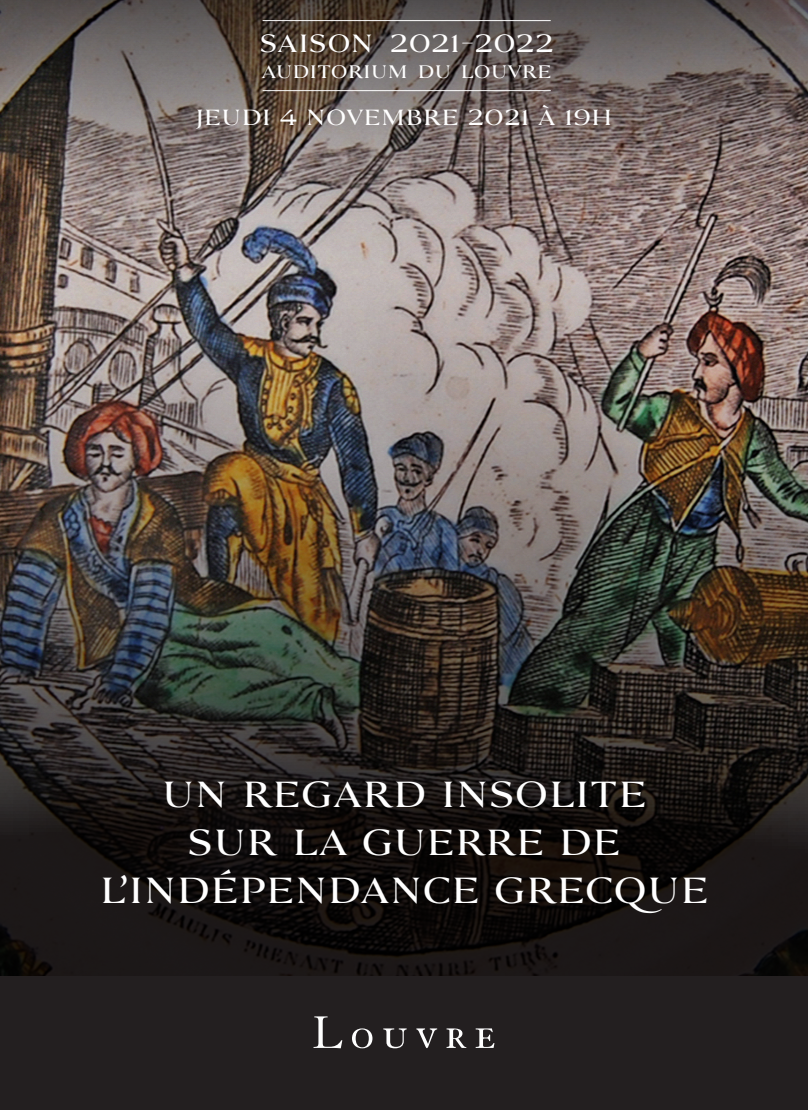
<style>
.page{position:relative;width:808px;height:1110px;background:#fff}
.page>*{position:absolute;margin:0;border:0;box-sizing:border-box;transform-origin:0 0}
.t1{font:36px/48px "Louvre Serif Med";color:#fff;text-align:center}
.t2{font:24.75px "Louvre Serif Med SC950";letter-spacing:.005em;color:#fff}
.t3{font:21.75px "Louvre Serif Med";letter-spacing:.005em;color:#fff}
.t4{font:18px "Louvre Serif Med SC950";color:#fff}
</style>
<div class="page">
<img style="left:0;top:0;width:808px;height:174px">
<img style="left:0;top:174px;width:808px;height:803px">
<hr style="left:263px;top:90px;width:288px;height:1px;background:#fff">
<hr style="left:263px;top:20px;width:288px;height:1px;background:#fff">
<div style="left:0;top:977px;width:808px;height:133px;background:#231f20"></div>
<svg style="left:313px;top:1016px;width:29px;height:32px"></svg>
<svg style="left:352px;top:1028px;width:20px;height:20px"></svg>
<svg style="left:383px;top:1028px;width:24px;height:20px"></svg>
<svg style="left:416px;top:1028px;width:21px;height:20px"></svg>
<svg style="left:446px;top:1028px;width:20px;height:20px"></svg>
<svg style="left:476px;top:1028px;width:18px;height:20px"></svg>
<p class="t2" style="left:259px;top:27px;width:296px">SAISON 2021-2022</p>
<p class="t4" style="left:261px;top:60px;width:292px">AUDITORIUM DU LOUVRE</p>
<p class="t3" style="left:195px;top:103px;width:419px">JEUDI 4 NOVEMBRE 2021 À 19H</p>
<p class="t1" style="left:99px;top:771px;width:611px">UN REGARD INSOLITE<br>SUR LA GUERRE DE<br>L’I NDÉPENDANCE GRECQUE</p>
</div>
